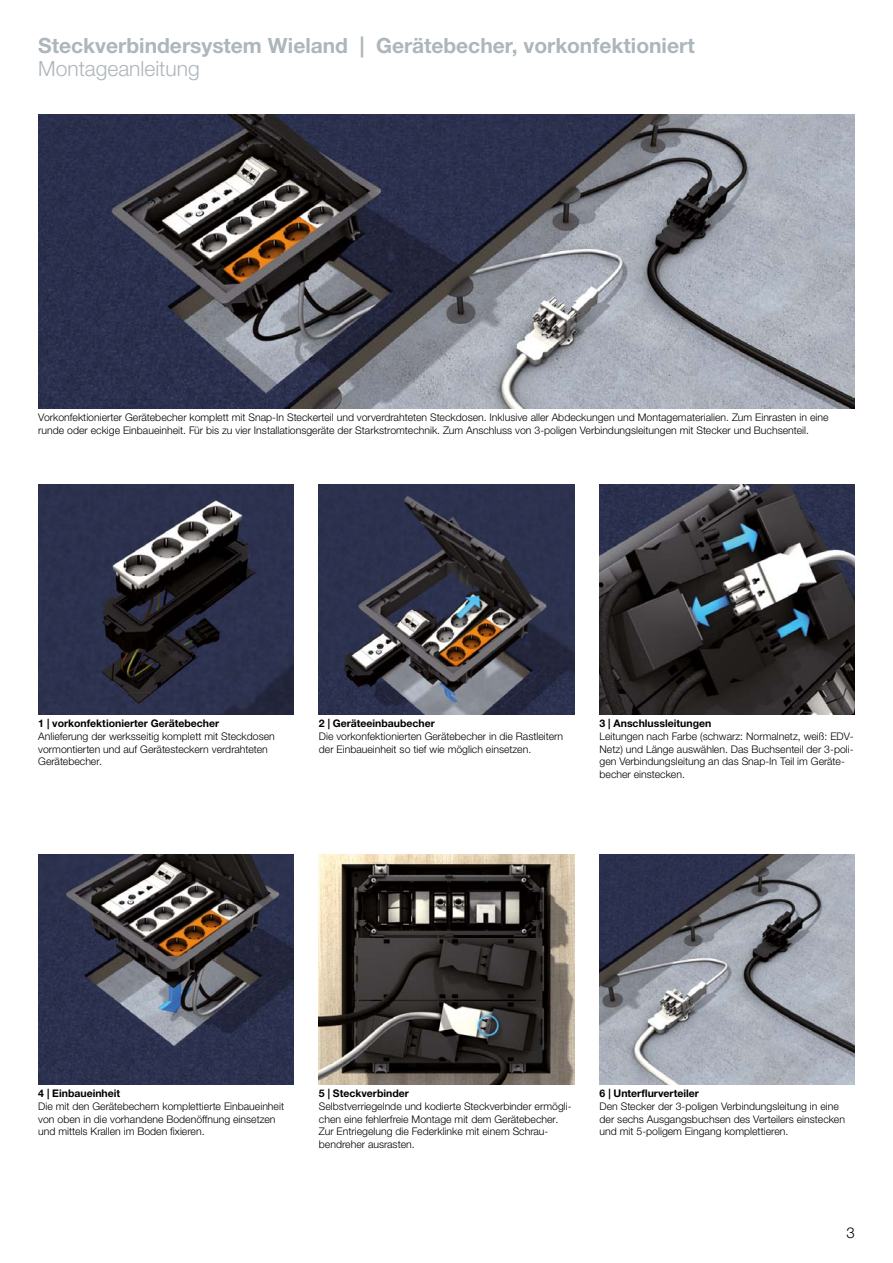
<style>
.page{position:relative;width:893px;height:1263px;background:#fff}
.page>*{position:absolute;margin:0;border:0;box-sizing:border-box;transform-origin:0 0}
.t1{font:700 21px "Helvetica Neue LTW1 G";color:#acb6bb}
.t2{font:300 21px "Helvetica Neue LTW1 G";color:#acb6bb}
.t3{font:300 15px "Helvetica Neue LTW1 G";color:#000}
.t4{font:300 10.5px/12.8px "Helvetica Neue LTW1 G";color:#000}
.t5{font:700 10.5px "Helvetica Neue LTW1 G";color:#000}
</style>
<div class="page">
<img style="left:600px;top:855px;width:255px;height:229px">
<img style="left:319px;top:855px;width:255px;height:229px">
<img style="left:38px;top:855px;width:255px;height:229px">
<img style="left:600px;top:485px;width:255px;height:229px">
<img style="left:319px;top:485px;width:255px;height:229px">
<img style="left:38px;top:485px;width:255px;height:229px">
<img style="left:38px;top:115px;width:817px;height:293px">
<h1 class="t1" style="left:38px;top:33px;width:658px">Steckverbindersystem Wieland | Gerätebecher, vorkonfektioniert</h1>
<h1 class="t2" style="left:38px;top:55px;width:163px">Montageanleitung</h1>
<p class="t4" style="left:38px;top:411px;width:792px">Vorkonfektionierter Gerätebecher komplett mit Snap-In Steckerteil und vorverdrahteten Steckdosen. Inklusive aller Abdeckungen und Montagematerialien. Zum Einrasten in eine runde oder eckige Einbaueinheit. Für bis zu vier Installationsgeräte der Starkstromtechnik. Zum Anschluss von 3-poligen Verbindungsleitungen mit Stecker und Buchsenteil.</p>
<p class="t5" style="left:38px;top:717px;width:183px">1 | vorkonfektionierter Gerätebecher</p>
<p class="t4" style="left:38px;top:730px;width:238px">Anlieferung der werksseitig komplett mit Steckdosen vormontierten und auf Gerätesteckern verdrahteten<br>Gerätebecher.</p>
<p class="t5" style="left:319px;top:717px;width:118px">2 | Geräteeinbaubecher</p>
<p class="t4" style="left:319px;top:730px;width:246px">Die vorkonfektionierten Gerätebecher in die Rastleitern der Einbaueinheit so tief wie möglich einsetzen.</p>
<p class="t5" style="left:600px;top:717px;width:113px">3 | Anschlussleitungen</p>
<p class="t4" style="left:600px;top:730px;width:256px">Leitungen nach Farbe (schwarz: Normalnetz, weiß: EDV-Netz) und Länge auswählen. Das Buchsenteil der 3-poli&shy;gen Verbindungsleitung an das Snap-In Teil im Geräte&shy;becher einstecken.</p>
<p class="t5" style="left:38px;top:1087px;width:84px">4 | Einbaueinheit</p>
<p class="t4" style="left:38px;top:1100px;width:247px">Die mit den Gerätebechern komplettierte Einbaueinheit von oben in die vorhandene Bodenöffnung einsetzen und mittels Krallen im Boden fixieren.</p>
<p class="t5" style="left:319px;top:1087px;width:91px">5 | Steckverbinder</p>
<p class="t4" style="left:319px;top:1100px;width:254px">Selbstverriegelnde und kodierte Steckverbinder ermögli&shy;chen eine fehlerfreie Montage mit dem Gerätebecher.<br>Zur Entriegelung die Federklinke mit einem Schrau&shy;bendreher ausrasten.</p>
<p class="t5" style="left:600px;top:1087px;width:101px">6 | Unterflurverteiler</p>
<p class="t4" style="left:600px;top:1100px;width:247px">Den Stecker der 3-poligen Verbindungsleitung in eine der sechs Ausgangsbuchsen des Verteilers einstecken und mit 5-poligem Eingang komplettieren.</p>
<h2 class="t3" style="left:846px;top:1223px;width:10px">3</h2>
</div>
